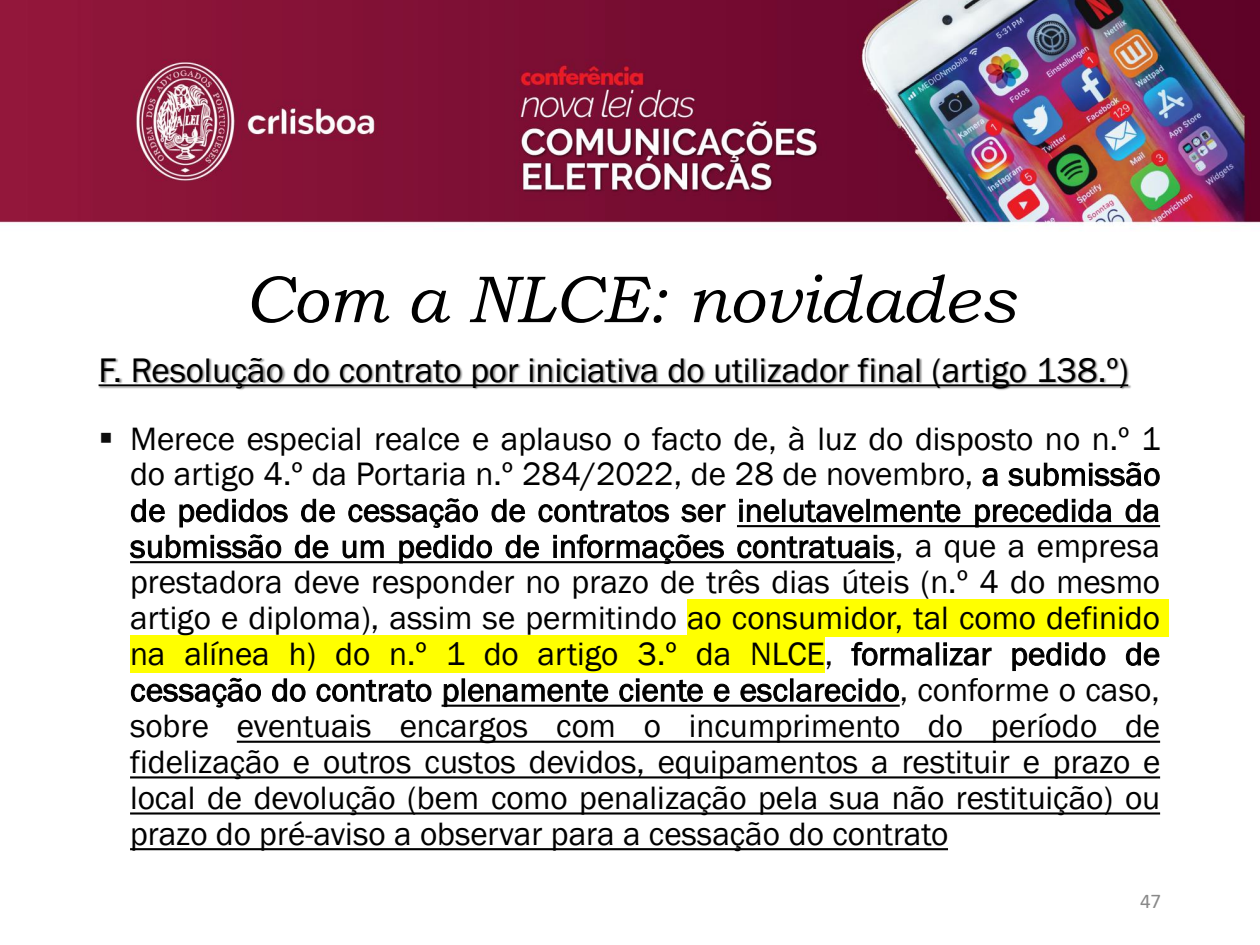
<style>
.page{position:relative;width:1260px;height:945px;background:#fff}
.page>*{position:absolute;margin:0;border:0;box-sizing:border-box;transform-origin:0 0}
.t1{font:italic 66.5px "Bookman Old Style";color:#000}
.t2{font:35px "Franklin Gothic";color:#000}
.t3{font:33.25px/35.9px "Franklin Gothic";color:#000;text-align:justify}
.t4{font:21px "Calibri";color:#898989}
.s1{color:#0d0d0d}
</style>
<div class="page">
<img style="left:0;top:0;width:1260px;height:851px">
<div style="left:687px;top:599px;width:35px;height:38px;background:#ff0"></div>
<div style="left:722px;top:599px;width:10px;height:38px;background:#ff0"></div>
<div style="left:732px;top:599px;width:171px;height:38px;background:#ff0"></div>
<div style="left:903px;top:599px;width:10px;height:38px;background:#ff0"></div>
<div style="left:913px;top:599px;width:36px;height:38px;background:#ff0"></div>
<div style="left:949px;top:599px;width:10px;height:38px;background:#ff0"></div>
<div style="left:959px;top:599px;width:77px;height:38px;background:#ff0"></div>
<div style="left:1036px;top:599px;width:10px;height:38px;background:#ff0"></div>
<div style="left:1046px;top:599px;width:114px;height:38px;background:#ff0"></div>
<div style="left:1160px;top:599px;width:9px;height:38px;background:#ff0"></div>
<div style="left:130px;top:635px;width:35px;height:37px;background:#ff0"></div>
<div style="left:165px;top:635px;width:19px;height:37px;background:#ff0"></div>
<div style="left:184px;top:635px;width:86px;height:37px;background:#ff0"></div>
<div style="left:270px;top:635px;width:19px;height:37px;background:#ff0"></div>
<div style="left:289px;top:635px;width:27px;height:37px;background:#ff0"></div>
<div style="left:316px;top:635px;width:19px;height:37px;background:#ff0"></div>
<div style="left:335px;top:635px;width:35px;height:37px;background:#ff0"></div>
<div style="left:370px;top:635px;width:19px;height:37px;background:#ff0"></div>
<div style="left:389px;top:635px;width:18px;height:37px;background:#ff0"></div>
<div style="left:407px;top:635px;width:8px;height:37px;background:#ff0"></div>
<div style="left:415px;top:635px;width:12px;height:37px;background:#ff0"></div>
<div style="left:427px;top:635px;width:19px;height:37px;background:#ff0"></div>
<div style="left:446px;top:635px;width:19px;height:37px;background:#ff0"></div>
<div style="left:465px;top:635px;width:19px;height:37px;background:#ff0"></div>
<div style="left:484px;top:635px;width:35px;height:37px;background:#ff0"></div>
<div style="left:519px;top:635px;width:18px;height:37px;background:#ff0"></div>
<div style="left:537px;top:635px;width:81px;height:37px;background:#ff0"></div>
<div style="left:618px;top:635px;width:19px;height:37px;background:#ff0"></div>
<div style="left:637px;top:635px;width:20px;height:37px;background:#ff0"></div>
<div style="left:657px;top:635px;width:8px;height:37px;background:#ff0"></div>
<div style="left:665px;top:635px;width:12px;height:37px;background:#ff0"></div>
<div style="left:677px;top:635px;width:19px;height:37px;background:#ff0"></div>
<div style="left:696px;top:635px;width:35px;height:37px;background:#ff0"></div>
<div style="left:731px;top:635px;width:19px;height:37px;background:#ff0"></div>
<div style="left:750px;top:635px;width:74px;height:37px;background:#ff0"></div>
<img style="left:76px;top:336px;width:15px;height:79px">
<img style="left:91px;top:336px;width:17px;height:79px">
<img style="left:108px;top:336px;width:163px;height:79px">
<img style="left:271px;top:336px;width:45px;height:79px">
<img style="left:316px;top:336px;width:132px;height:79px">
<img style="left:448px;top:336px;width:57px;height:79px">
<img style="left:505px;top:336px;width:140px;height:79px">
<img style="left:645px;top:336px;width:46px;height:79px">
<img style="left:691px;top:336px;width:144px;height:79px">
<img style="left:835px;top:336px;width:74px;height:79px">
<img style="left:909px;top:336px;width:105px;height:79px">
<img style="left:1014px;top:336px;width:61px;height:79px">
<img style="left:1075px;top:336px;width:9px;height:79px">
<img style="left:1084px;top:336px;width:69px;height:79px">
<svg style="left:737px;top:525px;width:423px;height:2px"></svg>
<svg style="left:130px;top:561px;width:765px;height:2px"></svg>
<svg style="left:442px;top:705px;width:458px;height:2px"></svg>
<svg style="left:237px;top:741px;width:923px;height:2px"></svg>
<svg style="left:130px;top:776px;width:1030px;height:2px"></svg>
<svg style="left:130px;top:812px;width:1030px;height:3px"></svg>
<svg style="left:130px;top:848px;width:818px;height:2px"></svg>
<h1 class="t1" style="left:244px;top:259px;width:773px">Com a NLCE: novidades</h1>
<p class="t2" style="left:99px;top:350px;width:1032px">F. Resolução do contrato por iniciativa do utilizador final (artigo 138.º)</p>
<p class="t3" style="left:130px;top:420px;width:1032px;text-indent:-32px"><span class="s1">▪</span> Merece especial realce e aplauso o facto de, à luz do disposto no n.º 1 do artigo 4.º da Portaria n.º 284/2022, de 28 de novembro, a submissão de pedidos de cessação de contratos ser inelutavelmente precedida da submissão de um pedido de informações contratuais, a que a empresa prestadora deve responder no prazo de três dias úteis (n.º 4 do mesmo artigo e diploma), assim se permitindo ao consumidor, tal como definido na alínea h) do n.º 1 do artigo 3.º da NLCE, formalizar pedido de cessação do contrato plenamente ciente e esclarecido, conforme o caso, sobre eventuais encargos com o incumprimento do período de fidelização e outros custos devidos, equipamentos a restituir e prazo e local de devolução (bem como penalização pela sua não restituição) ou prazo do pré-aviso a observar para a cessação do contrato</p>
<p class="t4" style="left:1140px;top:893px;width:23px">47</p>
</div>
